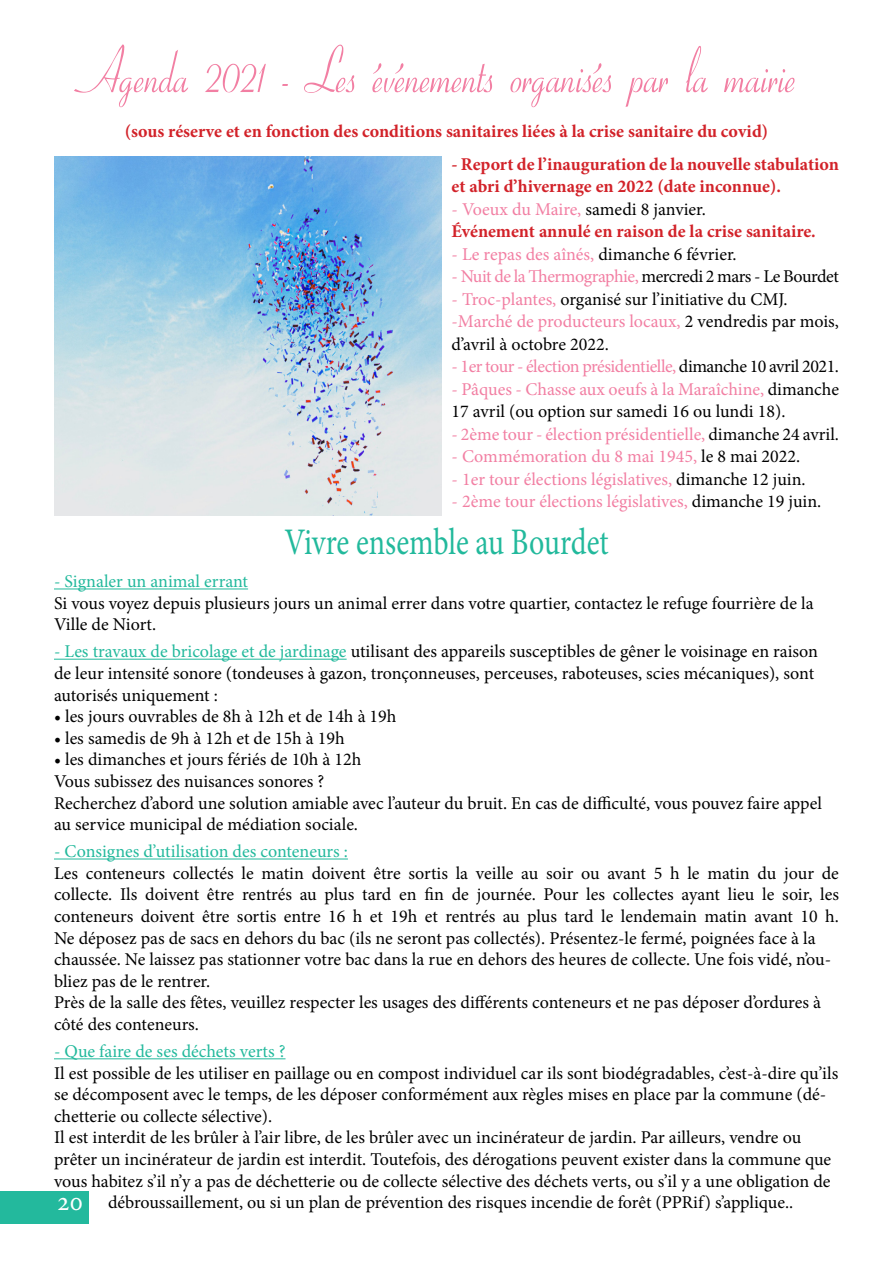
<style>
.page{position:relative;width:893px;height:1263px;background:#fff}
.page>*{position:absolute;margin:0;border:0;box-sizing:border-box;transform-origin:0 0}
.t1{font:67.5px "Ohio Script";letter-spacing:-.025em;color:#f27fa3;scale:.8 1}
.t2{font:37.5px "Minion Pro";letter-spacing:-.005em;color:#22b99c;scale:.8 1}
.t3{font:27px "Minion Pro";color:#fff}
.t4{font:18px/21.6px "Minion Pro";color:#000}
.t5{font:700 18px/22.5px "Minion Pro";color:#d22229}
.t6{font:18px "Minion Pro";letter-spacing:-.005em;color:#f27fa3}
.t7{font:18px "Minion Pro";letter-spacing:-.025em;color:#f27fa3}
.t8{font:18px "Minion Pro";color:#22b99c}
.s1{font-weight:400;color:#f27fa3}
.s2{font-weight:400;color:#000}
.s3{color:#000}
.s4{color:#f27fa3}
.s5{color:#22b99c}
</style>
<div class="page">
<hr style="left:54px;top:588px;width:194px;height:1px;background:#22b99c">
<hr style="left:54px;top:659px;width:293px;height:1px;background:#22b99c">
<hr style="left:54px;top:858px;width:294px;height:1px;background:#22b99c">
<hr style="left:54px;top:1058px;width:232px;height:1px;background:#22b99c">
<img style="left:54px;top:157px;width:387px;height:359px">
<div style="left:0;top:1191px;width:89px;height:33px;background:#23b99d"></div>
<h1 class="t1" style="left:90px;top:29px;width:891px">Agenda 2021 - Les événements organisés par la mairie</h1>
<p class="t5" style="left:125px;top:120px;width:645px">(sous réserve et en fonction des conditions sanitaires liées à la crise sanitaire du covid)</p>
<p class="t5" style="left:452px;top:152px;width:389px">- Report de l’inauguration de la nouvelle stabulation et abri d’hivernage en 2022 (date inconnue).</p>
<p class="t5" style="left:452px;top:197px;width:366px"><span class="s1">- Voeux du Maire,</span> <span class="s2">samedi 8 janvier.<br></span>Événement annulé en raison de la crise sanitaire.</p>
<p class="t6" style="left:452px;top:242px;width:287px">- Le repas des aînés, <span class="s3">dimanche 6 février.</span></p>
<p class="t7" style="left:452px;top:264px;width:389px">- Nuit de la Thermographie, <span class="s3">mercredi 2 mars - Le Bourdet</span></p>
<p class="t4" style="left:452px;top:288px;width:389px;line-height:22.5px"><span class="s4">- Troc-plantes,</span> organisé sur l’initiative du CMJ. <span class="s4">-Marché de producteurs locaux,</span> 2 vendredis par mois, d’avril à octobre 2022.</p>
<p class="t7" style="left:452px;top:354px;width:389px">- 1er tour - élection présidentielle, <span class="s3">dimanche 10 avril 2021.</span></p>
<p class="t4" style="left:452px;top:378px;width:389px;line-height:22.5px"><span class="s4">- Pâques - Chasse aux oeufs à la Maraîchine,</span> dimanche<br>17 avril (ou option sur samedi 16 ou lundi 18).</p>
<p class="t6" style="left:452px;top:422px;width:389px">- 2ème tour - élection présidentielle, <span class="s3">dimanche 24 avril.</span></p>
<p class="t6" style="left:452px;top:444px;width:350px">- Commémoration du 8 mai 1945, <span class="s3">le 8 mai 2022.</span></p>
<p class="t6" style="left:452px;top:467px;width:356px">- 1er tour élections législatives, <span class="s3">dimanche 12 juin.</span></p>
<p class="t6" style="left:452px;top:489px;width:371px">- 2ème tour élections législatives, <span class="s3">dimanche 19 juin.</span></p>
<h2 class="t2" style="left:284px;top:517px;width:407px">Vivre ensemble au Bourdet</h2>
<p class="t8" style="left:54px;top:569px;width:196px">- Signaler un animal errant</p>
<p class="t4" style="left:54px;top:592px;width:761px">Si vous voyez depuis plusieurs jours un animal errer dans votre quartier, contactez le refuge fourrière de la<br>Ville de Niort.</p>
<p class="t4" style="left:54px;top:641px;width:765px"><span class="s5">- Les travaux de bricolage et de jardinage</span> utilisant des appareils susceptibles de gêner le voisinage en raison de leur intensité sonore (tondeuses à gazon, tronçonneuses, perceuses, raboteuses, scies mécaniques), sont autorisés uniquement :</p>
<p class="t4" style="left:54px;top:706px;width:344px">• les jours ouvrables de 8h à 12h et de 14h à 19h</p>
<p class="t4" style="left:54px;top:727px;width:292px">• les samedis de 9h à 12h et de 15h à 19h</p>
<p class="t4" style="left:54px;top:749px;width:769px">• les dimanches et jours fériés de 10h à 12h<br>Vous subissez des nuisances sonores ?<br>Recherchez d’abord une solution amiable avec l’auteur du bruit. En cas de difficulté, vous pouvez faire appel au service municipal de médiation sociale.</p>
<p class="t8" style="left:54px;top:839px;width:295px">- Consignes d’utilisation des conteneurs :</p>
<p class="t4" style="left:54px;top:862px;width:786px">Les conteneurs collectés le matin doivent être sortis la veille au soir ou avant 5 h le matin du jour de collecte. Ils doivent être rentrés au plus tard en fin de journée. Pour les collectes ayant lieu le soir, les conteneurs doivent être sortis entre 16 h et 19h et rentrés au plus tard le lendemain matin avant 10 h.<br>Ne déposez pas de sacs en dehors du bac (ils ne seront pas collectés). Présentez-le fermé, poignées face à la chaussée. Ne laissez pas stationner votre bac dans la rue en dehors des heures de collecte. Une fois vidé, n’ou&shy;bliez pas de le rentrer.<br>Près de la salle des fêtes, veuillez respecter les usages des différents conteneurs et ne pas déposer d’ordures à côté des conteneurs.</p>
<p class="t8" style="left:54px;top:1039px;width:233px">- Que faire de ses déchets verts ?</p>
<p class="t4" style="left:54px;top:1062px;width:786px">Il est possible de les utiliser en paillage ou en compost individuel car ils sont biodégradables, c’est-à-dire qu’ils</p>
<p class="t4" style="left:54px;top:1084px;width:774px">se décomposent avec le temps, de les déposer conformément aux règles mises en place par la commune (dé-</p>
<p class="t4" style="left:54px;top:1105px;width:220px">chetterie ou collecte sélective).</p>
<p class="t4" style="left:54px;top:1127px;width:749px">Il est interdit de les brûler à l’air libre, de les brûler avec un incinérateur de jardin. Par ailleurs, vendre ou</p>
<p class="t4" style="left:54px;top:1148px;width:779px">prêter un incinérateur de jardin est interdit. Toutefois, des dérogations peuvent exister dans la commune que</p>
<p class="t4" style="left:54px;top:1170px;width:778px">vous habitez s’il n’y a pas de déchetterie ou de collecte sélective des déchets verts, ou s’il y a une obligation de</p>
<p class="t4" style="left:108px;top:1192px;width:687px">débroussaillement, ou si un plan de prévention des risques incendie de forêt (PPRif) s’applique..</p>
<h3 class="t3" style="left:57px;top:1183px;width:28px">20</h3>
</div>
